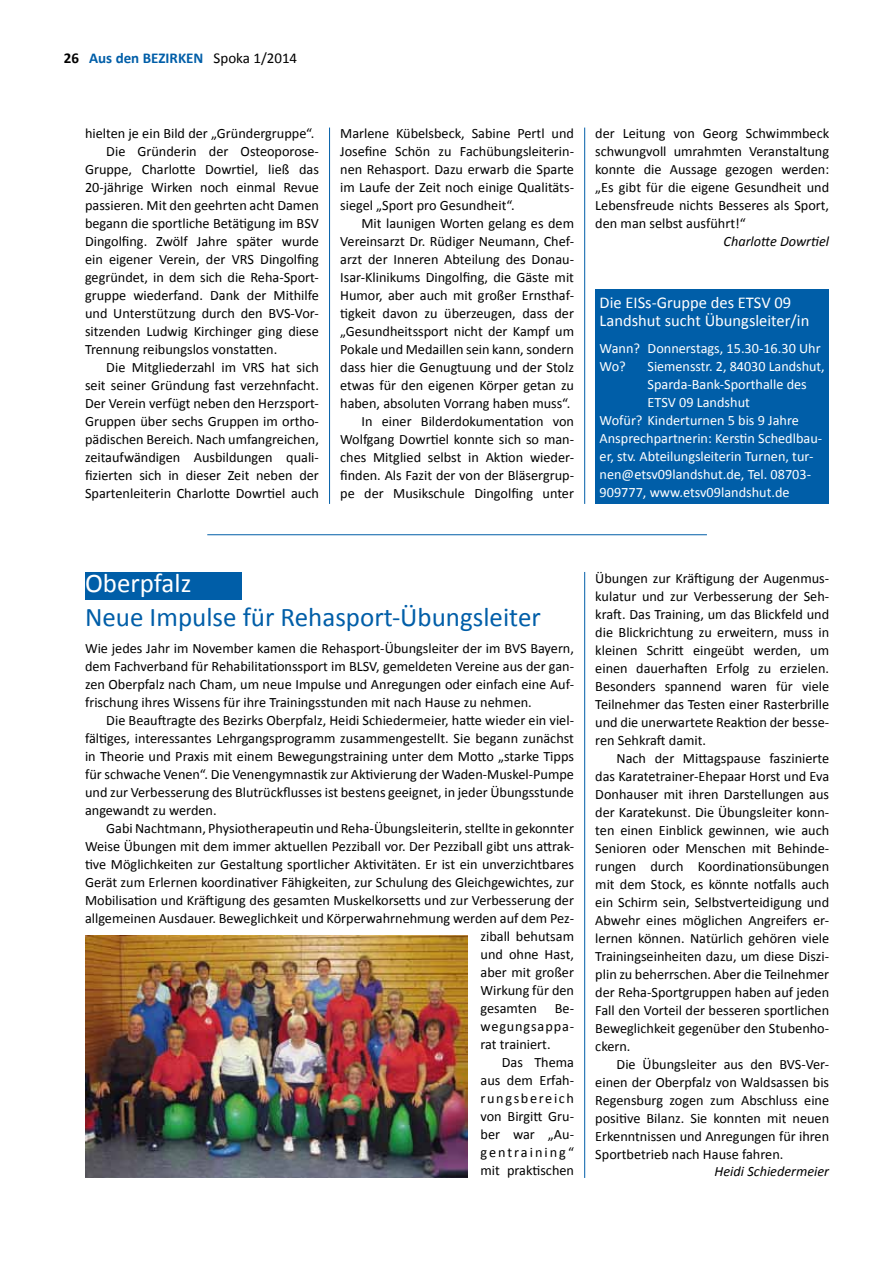
<style>
.page{position:relative;width:893px;height:1263px;background:#fff}
.page>*{position:absolute;margin:0;border:0;box-sizing:border-box;transform-origin:0 0}
.t1{font:27px "Calibri";color:#005ea8}
.t2{font:27px "Calibri";color:#fff}
.t3{font:16.5px/18px "Calibri";color:#fff}
.t4{font:700 15px "Calibri";color:#005ea8}
.t5{font:14.25px/18px "Calibri";color:#000;text-align:justify}
.t6{font:14.25px/18px "Calibri";color:#fff}
.t7{font:italic 14.25px "Calibri";color:#000}
.s1{color:#000}
.s2{font-weight:400;color:#000}
</style>
<div class="page">
<hr style="left:584px;top:572px;width:1px;height:606px;background:#005ea8">
<div style="left:85px;top:572px;width:157px;height:28px;background:#005ea8"></div>
<img style="left:85px;top:935px;width:383px;height:243px">
<div style="left:595px;top:290px;width:234px;height:214px;background:#005ea8"></div>
<hr style="left:207px;top:534px;width:500px;height:1px;background:#005ea8">
<hr style="left:584px;top:128px;width:1px;height:376px;background:#005ea8">
<hr style="left:329px;top:128px;width:1px;height:376px;background:#005ea8">
<p class="t4" style="left:64px;top:49px;width:235px"><span class="s1">26</span> Aus den BEZIRKEN <span class="s2">Spoka 1/2014</span></p>
<p class="t5" style="left:85px;top:125px;width:231px">hielten je ein Bild der „Gründergruppe“.</p>
<p class="t5" style="left:106px;top:143px;width:214px">Die Gründerin der Osteoporose-</p>
<p class="t5" style="left:85px;top:161px;width:235px">Gruppe, Charlotte Dowrtiel, ließ das</p>
<p class="t5" style="left:85px;top:179px;width:235px">20-jährige Wirken noch einmal Revue</p>
<p class="t5" style="left:85px;top:197px;width:235px">passieren. Mit den geehrten acht Damen</p>
<p class="t5" style="left:85px;top:215px;width:235px">begann die sportliche Betätigung im BSV</p>
<p class="t5" style="left:85px;top:233px;width:235px">Dingolfing. Zwölf Jahre später wurde</p>
<p class="t5" style="left:85px;top:251px;width:235px">ein eigener Verein, der VRS Dingolfing</p>
<p class="t5" style="left:85px;top:269px;width:235px">gegründet, in dem sich die Reha-Sport-</p>
<p class="t5" style="left:85px;top:287px;width:235px">gruppe wiederfand. Dank der Mithilfe</p>
<p class="t5" style="left:85px;top:305px;width:235px">und Unterstützung durch den BVS-Vor-</p>
<p class="t5" style="left:85px;top:323px;width:235px">sitzenden Ludwig Kirchinger ging diese</p>
<p class="t5" style="left:85px;top:341px;width:194px">Trennung reibungslos vonstatten.</p>
<p class="t5" style="left:106px;top:359px;width:214px">Die Mitgliederzahl im VRS hat sich</p>
<p class="t5" style="left:85px;top:377px;width:235px">seit seiner Gründung fast verzehnfacht.</p>
<p class="t5" style="left:85px;top:395px;width:235px">Der Verein verfügt neben den Herzsport-</p>
<p class="t5" style="left:85px;top:413px;width:235px">Gruppen über sechs Gruppen im ortho-</p>
<p class="t5" style="left:85px;top:431px;width:235px">pädischen Bereich. Nach umfangreichen,</p>
<p class="t5" style="left:85px;top:449px;width:235px">zeitaufwändigen Ausbildungen quali-</p>
<p class="t5" style="left:85px;top:467px;width:235px">fizierten sich in dieser Zeit neben der</p>
<p class="t5" style="left:85px;top:485px;width:235px">Spartenleiterin Charlotte Dowrtiel auch</p>
<p class="t5" style="left:340px;top:125px;width:235px">Marlene Kübelsbeck, Sabine Pertl und Josefine Schön zu Fachübungsleiterin&shy;nen Rehasport. Dazu erwarb die Sparte im Laufe der Zeit noch einige Qualitäts&shy;siegel „Sport pro Gesundheit“.</p>
<p class="t5" style="left:340px;top:215px;width:235px;text-align:right">Mit launigen Worten gelang es dem Vereinsarzt Dr. Rüdiger Neumann, Chef&shy;arzt der Inneren Abteilung des Donau-Isar-Klinikums Dingolfing, die Gäste mit Humor, aber auch mit großer Ernsthaf&shy;tigkeit davon zu überzeugen, dass der „Gesundheitssport nicht der Kampf um Pokale und Medaillen sein kann, sondern dass hier die Genugtuung und der Stolz etwas für den eigenen Körper getan zu haben, absoluten Vorrang haben muss“.<br>In einer Bilderdokumentation von Wolfgang Dowrtiel konnte sich so man&shy;ches Mitglied selbst in Aktion wieder&shy;finden. Als Fazit der von der Bläsergrup&shy;pe der Musikschule Dingolfing unter</p>
<p class="t5" style="left:595px;top:124px;width:235px">der Leitung von Georg Schwimmbeck schwungvoll umrahmten Veranstaltung konnte die Aussage gezogen werden: „Es gibt für die eigene Gesundheit und Lebensfreude nichts Besseres als Sport, den man selbst ausführt!“</p>
<p class="t7" style="left:724px;top:231px;width:107px">Charlotte Dowrtiel</p>
<p class="t3" style="left:600px;top:293px;width:211px">Die EISs-Gruppe des ETSV 09<br>Landshut sucht Übungsleiter/in</p>
<p class="t6" style="left:600px;top:339px;width:223px">Wann? Donnerstags, 15.30-16.30 Uhr<br>Wo?</p>
<p class="t6" style="left:648px;top:357px;width:179px">Siemensstr. 2, 84030 Landshut,</p>
<p class="t6" style="left:648px;top:375px;width:161px">Sparda-Bank-Sporthalle des</p>
<p class="t6" style="left:648px;top:393px;width:104px">ETSV 09 Landshut</p>
<p class="t6" style="left:600px;top:411px;width:201px">Wofür? Kinderturnen 5 bis 9 Jahre</p>
<p class="t6" style="left:600px;top:429px;width:224px">Ansprechpartnerin: Kerstin Schedlbau-</p>
<p class="t6" style="left:600px;top:447px;width:215px">er, stv. Abteilungsleiterin Turnen, tur-</p>
<p class="t6" style="left:600px;top:465px;width:213px">nen@etsv09landshut.de, Tel. 08703-</p>
<p class="t6" style="left:600px;top:483px;width:192px">909777, www.etsv09landshut.de</p>
<h1 class="t2" style="left:85px;top:566px;width:108px">Oberpfalz</h1>
<h1 class="t1" style="left:85px;top:600px;width:457px">Neue Impulse für Rehasport-Übungsleiter</h1>
<p class="t5" style="left:85px;top:640px;width:490px">Wie jedes Jahr im November kamen die Rehasport-Übungsleiter der im BVS Bayern, dem Fachverband für Rehabilitationssport im BLSV, gemeldeten Vereine aus der gan&shy;zen Oberpfalz nach Cham, um neue Impulse und Anregungen oder einfach eine Auf&shy;frischung ihres Wissens für ihre Trainingsstunden mit nach Hause zu nehmen.</p>
<p class="t5" style="left:85px;top:712px;width:490px;text-indent:21px">Die Beauftragte des Bezirks Oberpfalz, Heidi Schiedermeier, hatte wieder ein viel&shy;fältiges, interessantes Lehrgangsprogramm zusammengestellt. Sie begann zunächst in Theorie und Praxis mit einem Bewegungstraining unter dem Motto „starke Tipps für schwache Venen“. Die Venengymnastik zur Aktivierung der Waden-Muskel-Pumpe und zur Verbesserung des Blutrückflusses ist bestens geeignet, in jeder Übungsstunde angewandt zu werden.</p>
<p class="t5" style="left:106px;top:820px;width:469px">Gabi Nachtmann, Physiotherapeutin und Reha-Übungsleiterin, stellte in gekonnter</p>
<p class="t5" style="left:85px;top:838px;width:490px">Weise Übungen mit dem immer aktuellen Pezziball vor. Der Pezziball gibt uns attrak-</p>
<p class="t5" style="left:85px;top:856px;width:490px">tive Möglichkeiten zur Gestaltung sportlicher Aktivitäten. Er ist ein unverzichtbares</p>
<p class="t5" style="left:85px;top:874px;width:490px">Gerät zum Erlernen koordinativer Fähigkeiten, zur Schulung des Gleichgewichtes, zur</p>
<p class="t5" style="left:85px;top:892px;width:490px">Mobilisation und Kräftigung des gesamten Muskelkorsetts und zur Verbesserung der</p>
<p class="t5" style="left:85px;top:910px;width:490px">allgemeinen Ausdauer. Beweglichkeit und Körperwahrnehmung werden auf dem Pez-</p>
<p class="t5" style="left:480px;top:928px;width:95px">ziball behutsam</p>
<p class="t5" style="left:480px;top:946px;width:95px">und ohne Hast,</p>
<p class="t5" style="left:480px;top:964px;width:95px">aber mit großer</p>
<p class="t5" style="left:480px;top:982px;width:95px">Wirkung für den</p>
<p class="t5" style="left:480px;top:1000px;width:58px">gesamten</p>
<p class="t5" style="left:480px;top:1000px;width:95px;text-indent:74px">Be&shy;wegungsappa&shy;rat trainiert.</p>
<p class="t5" style="left:480px;top:1054px;width:95px;text-indent:21px">Das Thema aus dem Erfah&shy;rungsbereich von Birgitt Gru&shy;ber war „Au&shy;gentraining“ mit praktischen</p>
<p class="t5" style="left:595px;top:569px;width:235px">Übungen zur Kräftigung der Augenmus&shy;kulatur und zur Verbesserung der Seh&shy;kraft. Das Training, um das Blickfeld und die Blickrichtung zu erweitern, muss in kleinen Schritt eingeübt werden, um einen dauerhaften Erfolg zu erzielen.<br>Besonders spannend waren für viele Teilnehmer das Testen einer Rasterbrille und die unerwartete Reaktion der besse&shy;ren Sehkraft damit.</p>
<p class="t5" style="left:595px;top:749px;width:235px;text-indent:21px">Nach der Mittagspause faszinierte das Karatetrainer-Ehepaar Horst und Eva Donhauser mit ihren Darstellungen aus der Karatekunst. Die Übungsleiter konn&shy;ten einen Einblick gewinnen, wie auch Senioren oder Menschen mit Behinde&shy;rungen durch Koordinationsübungen mit dem Stock, es könnte notfalls auch ein Schirm sein, Selbstverteidigung und Abwehr eines möglichen Angreifers er&shy;lernen können. Natürlich gehören viele Trainingseinheiten dazu, um diese Diszi&shy;plin zu beherrschen. Aber die Teilnehmer der Reha-Sportgruppen haben auf jeden Fall den Vorteil der besseren sportlichen Beweglichkeit gegenüber den Stubenho&shy;ckern.</p>
<p class="t5" style="left:595px;top:1055px;width:235px;text-indent:21px">Die Übungsleiter aus den BVS-Ver&shy;einen der Oberpfalz von Waldsassen bis Regensburg zogen zum Abschluss eine positive Bilanz. Sie konnten mit neuen Erkenntnissen und Anregungen für ihren Sportbetrieb nach Hause fahren.</p>
<p class="t7" style="left:715px;top:1162px;width:116px">Heidi Schiedermeier</p>
</div>
